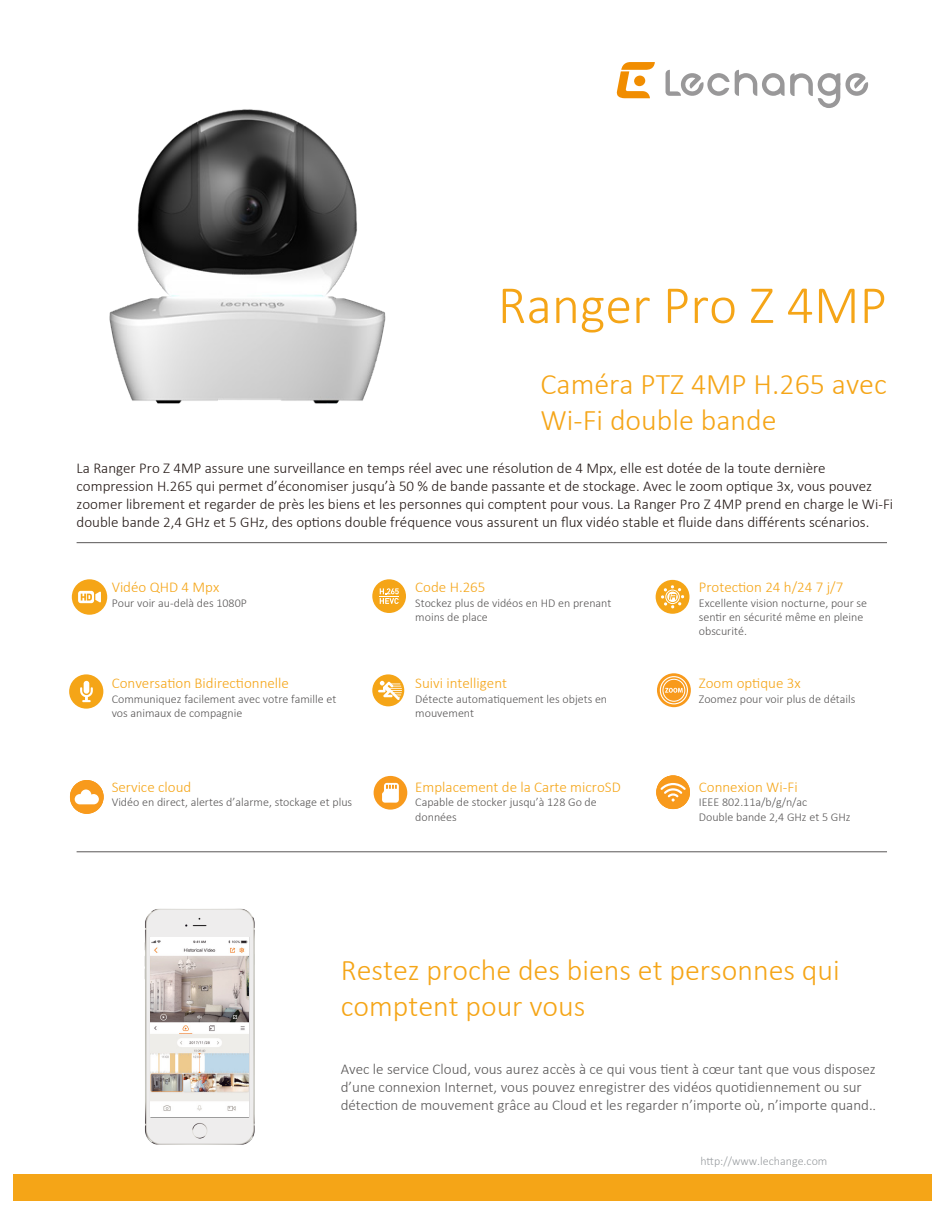
<style>
.page{position:relative;width:944px;height:1214px;background:#fff}
.page>*{position:absolute;margin:0;border:0;box-sizing:border-box;transform-origin:0 0}
.t1{font:300 54px "Calibri";color:#f5a517}
.t2{font:300 30px/36px "Calibri";color:#f5a517}
.t3{font:300 15px/18px "Calibri";color:#231815}
.t4{font:300 15px/18px "Calibri";color:#595757}
.t5{font:300 15px "Calibri";color:#f5a517}
.t6{font:300 12px/14.4px "Calibri";color:#595757}
.t7{font:300 12px "Calibri";color:#999da0}
.s1{font-family:"Adobe Song Std"}
</style>
<div class="page">
<hr style="left:77px;top:851px;width:810px;height:1px;background:#595757">
<hr style="left:77px;top:542px;width:810px;height:1px;background:#595757">
<svg style="left:621px;top:62px;width:34px;height:36px"></svg>
<svg style="left:665px;top:70px;width:119px;height:26px"></svg>
<svg style="left:790px;top:73px;width:78px;height:35px"></svg>
<img style="left:145px;top:908px;width:110px;height:236px">
<img style="left:151px;top:940px;width:98px;height:172px">
<hr style="left:150px;top:937px;width:99px;height:3px;background:#fff">
<div style="left:151px;top:1112px;width:98px;height:5px;background:#fff"></div>
<div style="left:13px;top:1174px;width:918px;height:27px;background:#f5a517"></div>
<div style="left:72px;top:579px;width:35px;height:35px;background:#f5a517;border-radius:50%"></div>
<svg style="left:78px;top:591px;width:23px;height:12px"></svg>
<div style="left:69px;top:674px;width:34px;height:34px;background:#f5a517;border-radius:50%"></div>
<svg style="left:80px;top:681px;width:13px;height:21px"></svg>
<svg style="left:70px;top:780px;width:34px;height:33px"></svg>
<div style="left:372px;top:579px;width:34px;height:34px;background:#f5a517;border-radius:50%"></div>
<svg style="left:380px;top:588px;width:19px;height:16px"></svg>
<div style="left:372px;top:674px;width:32px;height:32px;background:#f5a517;border-radius:50%"></div>
<svg style="left:378px;top:681px;width:24px;height:19px"></svg>
<div style="left:373px;top:776px;width:34px;height:33px;background:#f89a1c;border-radius:50%"></div>
<svg style="left:382px;top:783px;width:17px;height:19px"></svg>
<div style="left:655px;top:580px;width:34px;height:34px;background:#f5a517;border-radius:50%"></div>
<svg style="left:660px;top:585px;width:24px;height:23px"></svg>
<svg style="left:656px;top:775px;width:34px;height:34px"></svg>
<svg style="left:657px;top:673px;width:34px;height:34px"></svg>
<svg style="left:665px;top:688px;width:17px;height:4px"></svg>
<div style="left:662px;top:679px;width:23px;height:22px;border:1px solid #fff;border-radius:50%"></div>
<div style="left:659px;top:676px;width:29px;height:28px;border:1px solid #fff;border-radius:50%"></div>
<img style="left:109px;top:71px;width:512px;height:333px">
<h1 class="t1" style="left:497px;top:271px;width:391px">Ranger Pro Z 4MP</h1>
<h2 class="t2" style="left:540px;top:366px;width:348px">Caméra PTZ 4MP H.265 avec<br>Wi-Fi double bande</h2>
<p class="t3" style="left:77px;top:459px;width:818px">La Ranger Pro Z 4MP assure une surveillance en temps réel avec une résolution de 4 Mpx, elle est dotée de la toute dernière compression H.265 qui permet d’économiser jusqu’à 50 % de bande passante et de stockage. Avec le zoom optique 3x, vous pouvez zoomer librement et regarder de près les biens et les personnes qui comptent pour vous. La Ranger Pro Z 4MP prend en charge le Wi-Fi double bande 2,4 GHz et 5 GHz, des options double fréquence vous assurent un flux vidéo stable et fluide dans différents scénarios.</p>
<p class="t5" style="left:112px;top:578px;width:109px">Vidéo QHD 4 Mpx</p>
<p class="t6" style="left:112px;top:595px;width:137px">Pour voir au-delà des 1080P</p>
<p class="t5" style="left:415px;top:578px;width:72px">Code H.265</p>
<p class="t6" style="left:415px;top:595px;width:198px">Stockez plus de vidéos en HD en prenant moins de place</p>
<p class="t5" style="left:698px;top:578px;width:146px">Protection 24 h/24 7 j/7</p>
<p class="t6" style="left:698px;top:595px;width:170px">Excellente vision nocturne, pour se sentir en sécurité même en pleine obscurité.</p>
<p class="t5" style="left:112px;top:674px;width:179px">Conversation Bidirectionnelle</p>
<p class="t6" style="left:112px;top:691px;width:226px">Communiquez facilement avec votre famille et vos animaux de compagnie</p>
<p class="t5" style="left:415px;top:674px;width:93px">Suivi intelligent</p>
<p class="t6" style="left:415px;top:691px;width:193px">Détecte automatiquement les objets en mouvement</p>
<p class="t5" style="left:698px;top:674px;width:103px">Zoom optique 3x</p>
<p class="t6" style="left:698px;top:691px;width:158px">Zoomez pour voir plus de détails</p>
<p class="t5" style="left:112px;top:777px;width:81px">Service cloud</p>
<p class="t6" style="left:112px;top:795px;width:242px">Vidéo en direct, alertes d’alarme, stockage et plus</p>
<p class="t5" style="left:415px;top:777px;width:207px">Emplacement de la Carte microSD</p>
<p class="t6" style="left:415px;top:795px;width:183px">Capable de stocker jusqu’à 128 Go de données</p>
<p class="t5" style="left:698px;top:777px;width:100px">Connexion Wi-Fi</p>
<p class="t6" style="left:698px;top:795px;width:153px">IEEE 802.11a/b/g/n/ac<br>Double bande 2,4 GHz et 5 GHz</p>
<h2 class="t2" style="left:341px;top:951px;width:500px">Restez proche des biens et personnes qui comptent pour vous</h2>
<p class="t4" style="left:341px;top:1060px;width:537px">Avec le service Cloud, vous aurez accès à ce qui vous tient à cœur tant que vous disposez d’une connexion Internet, vous pouvez enregistrer des vidéos quotidiennement ou sur détection de mouvement grâce au Cloud et les regarder n’importe où, n’importe quand.<span class="s1">.</span></p>
<p class="t7" style="left:700px;top:1153px;width:129px">http://www.lechange.com</p>
</div>
